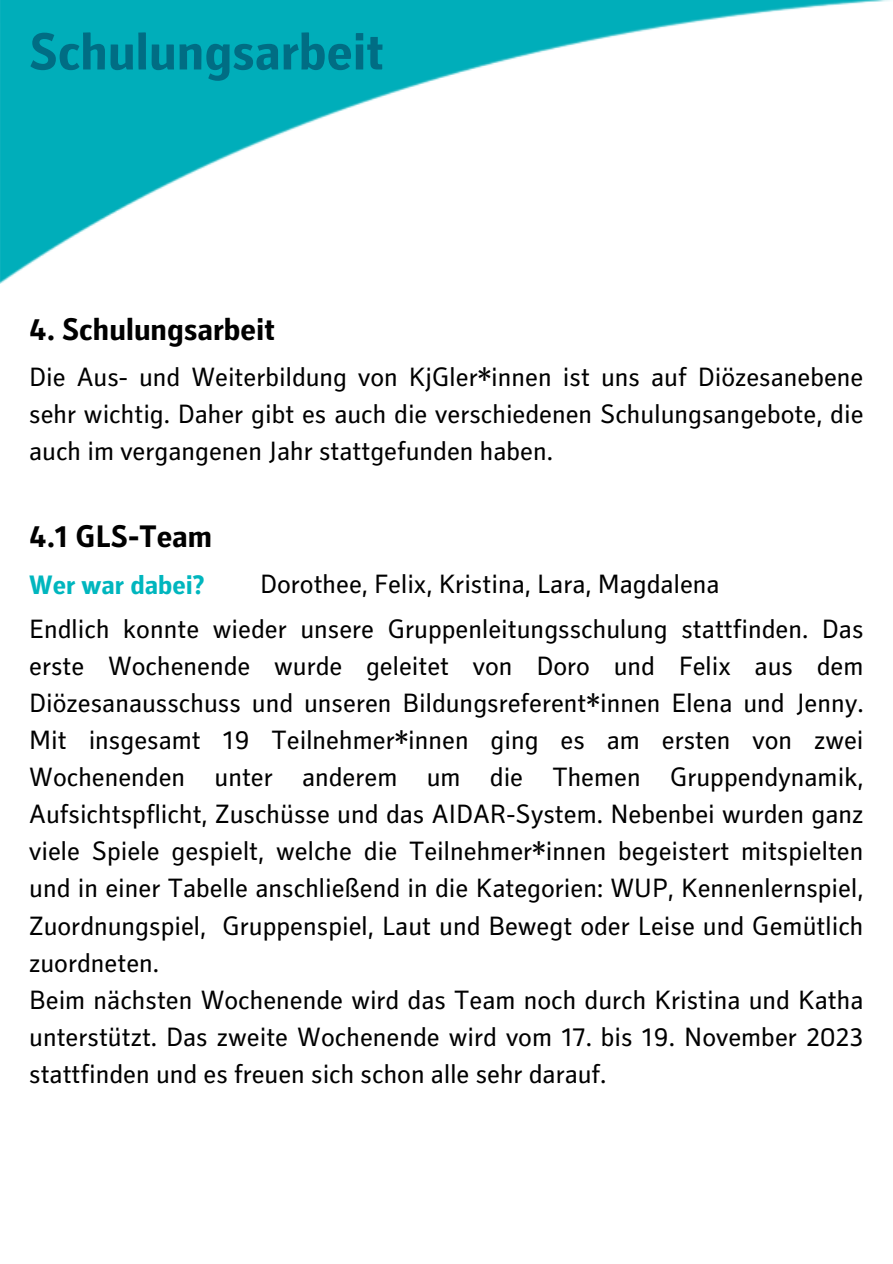
<style>
.page{position:relative;width:893px;height:1264px;background:#fff}
.page>*{position:absolute;margin:0;border:0;box-sizing:border-box;transform-origin:0 0}
.t1{font:700 52.5px "Secca Kj G";color:#006d84}
.t2{font:700 31.5px "Secca Kj G";color:#000}
.t3{font:27px/37px "Secca Kj G";color:#000;text-align:justify}
.t4{font:700 27px "Secca Kj G";color:#00b6be}
</style>
<div class="page">
<img style="left:0;top:0;width:890px;height:283px">
<p class="t1" style="left:29px;top:32px;width:356px">Schulungsarbeit</p>
<p class="t2" style="left:29px;top:317px;width:247px">4. Schulungsarbeit</p>
<p class="t3" style="left:29px;top:361px;width:835px">Die Aus- und Weiterbildung von KjGler*innen ist uns auf Diözesanebene sehr wichtig. Daher gibt es auch die verschiedenen Schulungsangebote, die auch im vergangenen Jahr stattgefunden haben.</p>
<p class="t2" style="left:29px;top:524px;width:185px">4.1 GLS-Team</p>
<p class="t4" style="left:29px;top:574px;width:176px">Wer war dabei?</p>
<p class="t3" style="left:260px;top:568px;width:461px">Dorothee, Felix, Kristina, Lara, Magdalena</p>
<p class="t3" style="left:29px;top:613px;width:835px">Endlich konnte wieder unsere Gruppenleitungsschulung stattfinden. Das erste Wochenende wurde geleitet von Doro und Felix aus dem Diözesanausschuss und unseren Bildungsreferent*innen Elena und Jenny.<br>Mit insgesamt 19 Teilnehmer*innen ging es am ersten von zwei Wochenenden unter anderem um die Themen Gruppendynamik, Aufsichtspflicht, Zuschüsse und das AIDAR-System. Nebenbei wurden ganz viele Spiele gespielt, welche die Teilnehmer*innen begeistert mitspielten und in einer Tabelle anschließend in die Kategorien: WUP, Kennenlernspiel, Zuordnungspiel, Gruppenspiel, Laut und Bewegt oder Leise und Gemütlich zuordneten.</p>
<p class="t3" style="left:29px;top:984px;width:835px">Beim nächsten Wochenende wird das Team noch durch Kristina und Katha unterstützt. Das zweite Wochenende wird vom 17. bis 19. November 2023 stattfinden und es freuen sich schon alle sehr darauf.</p>
</div>
